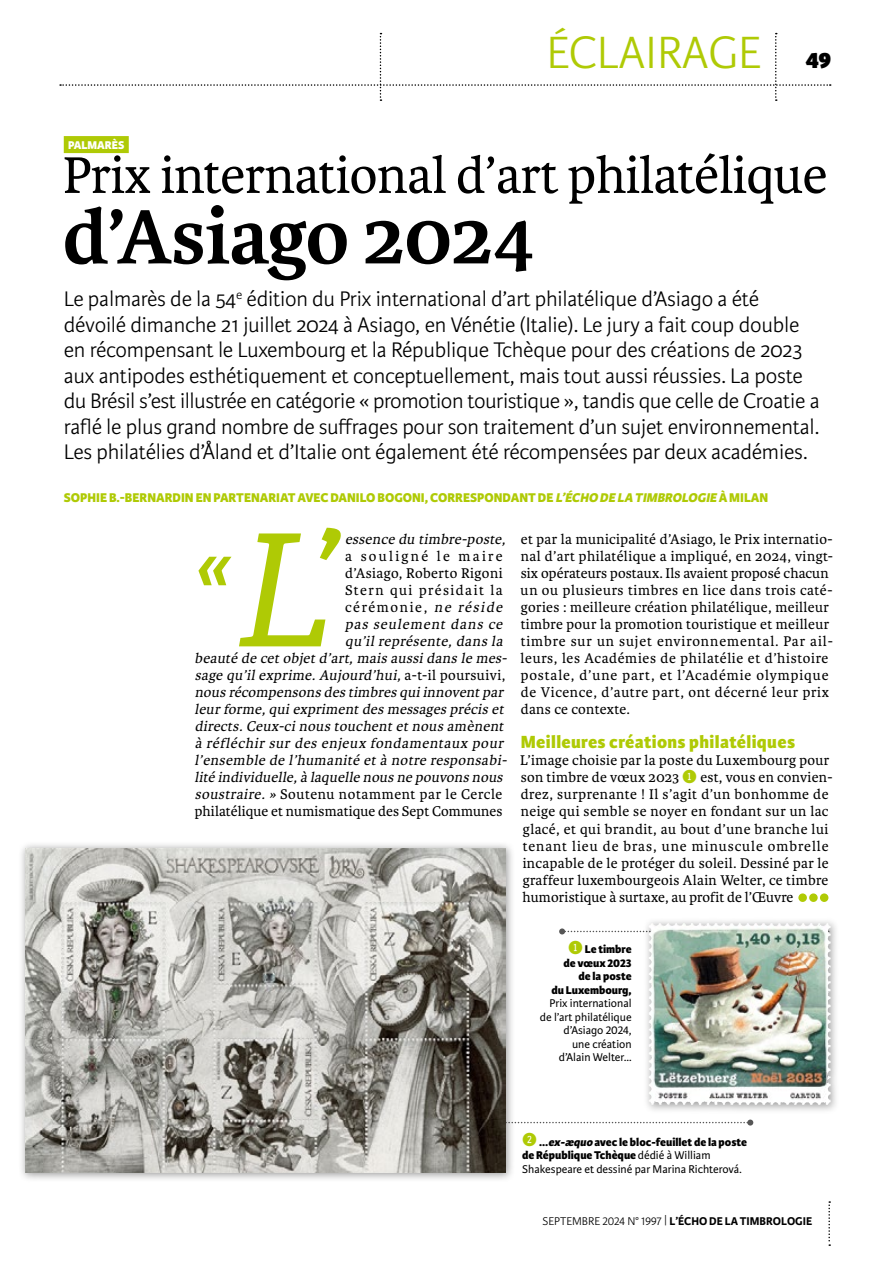
<style>
.page{position:relative;width:893px;height:1263px;background:#fff}
.page>*{position:absolute;margin:0;border:0;box-sizing:border-box;transform-origin:0 0}
.t1{font:italic 156px "Adelle";color:#afca05}
.t2{font:700 81.9px "Karmina";letter-spacing:-.01em;color:#000}
.t3{font:54.9px "Karmina";letter-spacing:-.01em;color:#000}
.t4{font:300 48.15px "Karmina Sans";color:#afca05}
.t5{font:800 24px "Karmina Sans";color:#000}
.t6{font:300 22.5px/25.5px "Karmina Sans";letter-spacing:-.01em;color:#000}
.t7{font:800 18.75px "Karmina Sans";letter-spacing:.02em;color:#afca05}
.t8{font:15px/17px "Karmina";letter-spacing:.025em;color:#000}
.t9{font:italic 15px "Karmina";color:#000}
.t10{font:15px "Karmina";letter-spacing:.005em;color:#000}
.t11{font:15px "Karmina";letter-spacing:.095em;color:#000}
.t12{font:15px "Karmina";letter-spacing:.105em;color:#000}
.t13{font:15px "Karmina";letter-spacing:.15em;color:#000}
.t14{font:800 13.5px "Karmina Sans";color:#afca05}
.t15{font:12px/13.5px "Karmina Sans";color:#000;text-align:right}
.t16{font:800 12px/13.5px "Karmina Sans";color:#000;text-align:right}
.t17{font:700 12px "Karmina Sans";color:#000}
.t18{font:800 12px "Karmina Sans";color:#fff}
.s1{font-style:italic}
.s2{font-style:normal}
.s3{font-family:"Fyra Numeric Circle Closed";font-size:18px;color:#afca05}
.s4{font-family:"Fyra Numeric Circle Closed";font-weight:400;font-size:18px;color:#afca05}
.s5{font-weight:800}
.s6{font-weight:800;font-style:italic}
.s7{font-weight:300}
</style>
<div class="page">
<div style="left:64px;top:136px;width:65px;height:17px;background:#afca05"></div>
<div style="left:798px;top:893px;width:9px;height:9px;background:#afca05;border-radius:50%"></div>
<div style="left:809px;top:893px;width:9px;height:9px;background:#afca05;border-radius:50%"></div>
<div style="left:820px;top:893px;width:8px;height:9px;background:#afca05;border-radius:50%"></div>
<svg style="left:514px;top:1119px;width:239px;height:6px"></svg>
<svg style="left:559px;top:928px;width:83px;height:6px"></svg>
<div style="left:642px;top:916px;width:198px;height:198px;background:#000;opacity:.4"></div>
<img style="left:770px;top:923px;width:32px;height:3px">
<div style="left:18px;top:841px;width:496px;height:342px;background:#000;opacity:.4"></div>
<img style="left:25px;top:848px;width:480px;height:325px">
<svg style="left:828px;top:1201px;width:2px;height:45px"></svg>
<svg style="left:60px;top:33px;width:771px;height:68px"></svg>
<h3 class="t4" style="left:547px;top:26px;width:216px">ÉCLAIRAGE</h3>
<h3 class="t5" style="left:806px;top:46px;width:27px">49</h3>
<p class="t18" style="left:68px;top:138px;width:58px">PALMARÈS</p>
<h3 class="t3" style="left:63px;top:145px;width:766px">Prix international d’art philatélique</h3>
<h2 class="t2" style="left:63px;top:190px;width:473px">d’Asiago 2024</h2>
<p class="t6" style="left:64px;top:287px;width:757px">Le palmarès de la 54<sup>e</sup> édition du Prix international d’art philatélique d’Asiago a été dévoilé dimanche 21 juillet 2024 à Asiago, en Vénétie (Italie). Le jury a fait coup double en récompensant le Luxembourg et la République Tchèque pour des créations de 2023 aux antipodes esthétiquement et conceptuellement, mais tout aussi réussies. La poste du Brésil s’est illustrée en catégorie « promotion touristique », tandis que celle de Croatie a raflé le plus grand nombre de suffrages pour son traitement d’un sujet environnemental.<br>Les philatélies d’Åland et d’Italie ont également été récompensées par deux académies.</p>
<p class="t14" style="left:64px;top:489px;width:706px">SOPHIE B.-BERNARDIN EN PARTENARIAT AVEC DANILO BOGONI, CORRESPONDANT DE <span class="s1">L’ÉCHO DE LA TIMBROLOGIE</span> À MILAN</p>
<h1 class="t1" style="left:189px;top:477px;width:177px"><sup>«</sup>L’</h1>
<p class="t9" style="left:345px;top:531px;width:165px">essence du timbre-poste,</p>
<p class="t13" style="left:345px;top:548px;width:159px">a souligné le maire</p>
<p class="t8" style="left:345px;top:565px;width:159px">d’Asiago, Roberto Rigoni</p>
<p class="t11" style="left:345px;top:582px;width:159px">Stern qui présidait la</p>
<p class="t12" style="left:345px;top:599px;width:162px">cérémonie, <span class="s1">ne réside</span></p>
<p class="t9" style="left:345px;top:616px;width:162px">pas seulement dans ce</p>
<p class="t9" style="left:345px;top:633px;width:162px">qu’il représente, dans la</p>
<p class="t9" style="left:195px;top:650px;width:317px">beauté de cet objet d’art,mais aussidans le mes-</p>
<p class="t9" style="left:195px;top:667px;width:312px">sage qu’ilexprime.Aujourd’hui,<span class="s2">a - t- i l p o u r s u i v i ,</span></p>
<p class="t9" style="left:195px;top:684px;width:313px">nous récompensons des timbres quiinnovent par</p>
<p class="t9" style="left:194px;top:701px;width:314px">leur forme,quiexpriment des messages précis et</p>
<p class="t9" style="left:195px;top:718px;width:313px">directs.Ceux-cinous touchent et nous amènent</p>
<p class="t9" style="left:195px;top:735px;width:313px">à réfléchir sur des enjeux fondamentaux pour</p>
<p class="t9" style="left:194px;top:752px;width:317px">l’ensemble de l’humanité et à notre responsabi-</p>
<p class="t9" style="left:194px;top:769px;width:313px">lité individuelle,à laquelle nous ne pouvons nous</p>
<p class="t8" style="left:195px;top:786px;width:309px"><span class="s1">soustraire. »</span> Soutenu notamment par le Cercle</p>
<p class="t10" style="left:195px;top:803px;width:309px">philatélique et numismatique des Sept Communes</p>
<p class="t8" style="left:520px;top:531px;width:314px">et par la municipalité d’Asiago, le Prix internatio&shy;nal d’art philatélique a impliqué, en 2024, vingt&shy;six opérateurs postaux. Ils avaient proposé chacun un ou plusieurs timbres en lice dans trois caté&shy;gories : meilleure création philatélique, meilleur timbre pour la promotion touristique et meilleur timbre sur un sujet environnemental. Par ail&shy;leurs, les Académies de philatélie et d’histoire postale, d’une part, et l’Académie olympique de Vicence, d’autre part, ont décerné leur prix dans ce contexte.</p>
<p class="t7" style="left:521px;top:731px;width:276px">Meilleures créations philatéliques</p>
<p class="t8" style="left:520px;top:752px;width:314px">L’image choisie par la poste du Luxembourg pour son timbre de vœux 2023 <span class="s3">1</span> est, vous en convien&shy;drez, surprenante ! Il s’agit d’un bonhomme de neige qui semble se noyer en fondant sur un lac glacé, et qui brandit, au bout d’une branche lui tenant lieu de bras, une minuscule ombrelle incapable de le protéger du soleil. Dessiné par le graffeur luxembourgeois Alain Welter, ce timbre humoristique à surtaxe, au profit de l’Œuvre</p>
<p class="t16" style="left:552px;top:943px;width:81px"><span class="s4">1</span> Le timbre<br>de vœux 2023 de la poste<br>du Luxembourg,</p>
<p class="t15" style="left:540px;top:997px;width:93px">Prix international de l’art philatélique d’Asiago 2024,<br>une création d’Alain Welter…</p>
<p class="t15" style="left:522px;top:1135px;width:226px;text-align:left"><span class="s3">2</span> <span class="s5">…</span><span class="s6">ex-æquo</span> <span class="s5">avec le bloc-feuillet de la poste de République Tchèque</span> dédié à William<br>Shakespeare et dessiné par Marina Richterová.</p>
<p class="t17" style="left:543px;top:1214px;width:271px"><span class="s7">SEPTEMBRE 2024 N° 1997 |</span> L’ÉCHO DE LA TIMBROLOGIE</p>
</div>
